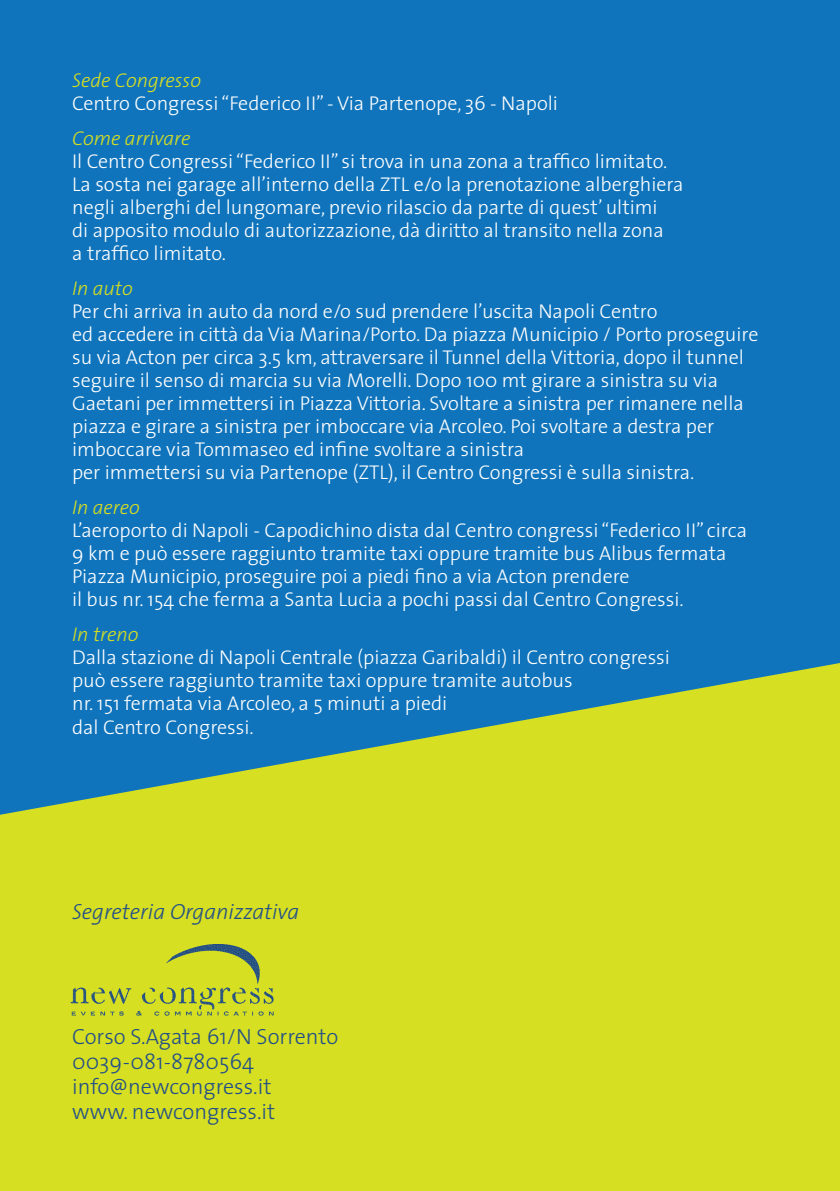
<style>
.page{position:relative;width:840px;height:1191px;background:#fff}
.page>*{position:absolute;margin:0;border:0;box-sizing:border-box;transform-origin:0 0}
.t1{font:300 22px/25px "The Sans";color:#224e88}
.t2{font:italic 300 22px "The Sans";color:#224e88}
.t3{font:300 20px/23px "The Sans";color:#fff}
.s1{font-style:italic;color:#d6df21}
</style>
<div class="page">
<div style="left:1px;top:0;width:838px;height:1191px;background:#1074bc"></div>
<svg style="left:0;top:663px;width:839px;height:528px;background:#b8cf38"></svg>
<img style="left:70px;top:944px;width:203px;height:71px">
<p class="t3" style="left:72px;top:68px;width:487px"><span class="s1">Sede Congresso<br></span>Centro Congressi “Federico II” - Via Partenope, 36 - Napoli</p>
<p class="t3" style="left:72px;top:126px;width:612px"><span class="s1">Come arrivare<br></span>Il Centro Congressi “Federico II” si trova in una zona a traffico limitato.<br>La sosta nei garage all’interno della ZTL e/o la prenotazione alberghiera negli alberghi del lungomare, previo rilascio da parte di quest’ ultimi<br>di apposito modulo di autorizzazione, dà diritto al transito nella zona<br>a traffico limitato.</p>
<p class="t3" style="left:72px;top:276px;width:687px"><span class="s1">In auto<br></span>Per chi arriva in auto da nord e/o sud prendere l’uscita Napoli Centro<br>ed accedere in città da Via Marina/Porto. Da piazza Municipio / Porto proseguire su via Acton per circa 3.5 km, attraversare il Tunnel della Vittoria, dopo il tunnel seguire il senso di marcia su via Morelli. Dopo 100 mt girare a sinistra su via Gaetani per immettersi in Piazza Vittoria. Svoltare a sinistra per rimanere nella piazza e girare a sinistra per imboccare via Arcoleo. Poi svoltare a destra per imboccare via Tommaseo ed infine svoltare a sinistra<br>per immettersi su via Partenope (ZTL), il Centro Congressi è sulla sinistra.</p>
<p class="t3" style="left:72px;top:495px;width:676px"><span class="s1">In aereo<br></span>L’aeroporto di Napoli - Capodichino dista dal Centro congressi “Federico II” circa 9 km e può essere raggiunto tramite taxi oppure tramite bus Alibus fermata Piazza Municipio, proseguire poi a piedi fino a via Acton prendere<br>il bus nr. 154 che ferma a Santa Lucia a pochi passi dal Centro Congressi.</p>
<p class="t3" style="left:72px;top:622px;width:599px"><span class="s1">In treno<br></span>Dalla stazione di Napoli Centrale (piazza Garibaldi) il Centro congressi può essere raggiunto tramite taxi oppure tramite autobus<br>nr. 151 fermata via Arcoleo, a 5 minuti a piedi<br>dal Centro Congressi.</p>
<p class="t2" style="left:72px;top:893px;width:228px">Segreteria Organizzativa</p>
<p class="t1" style="left:72px;top:1023px;width:268px">Corso S.Agata 61/N Sorrento<br>0039-081-8780564 info@newcongress.it<br>www. newcongress.it</p>
</div>
